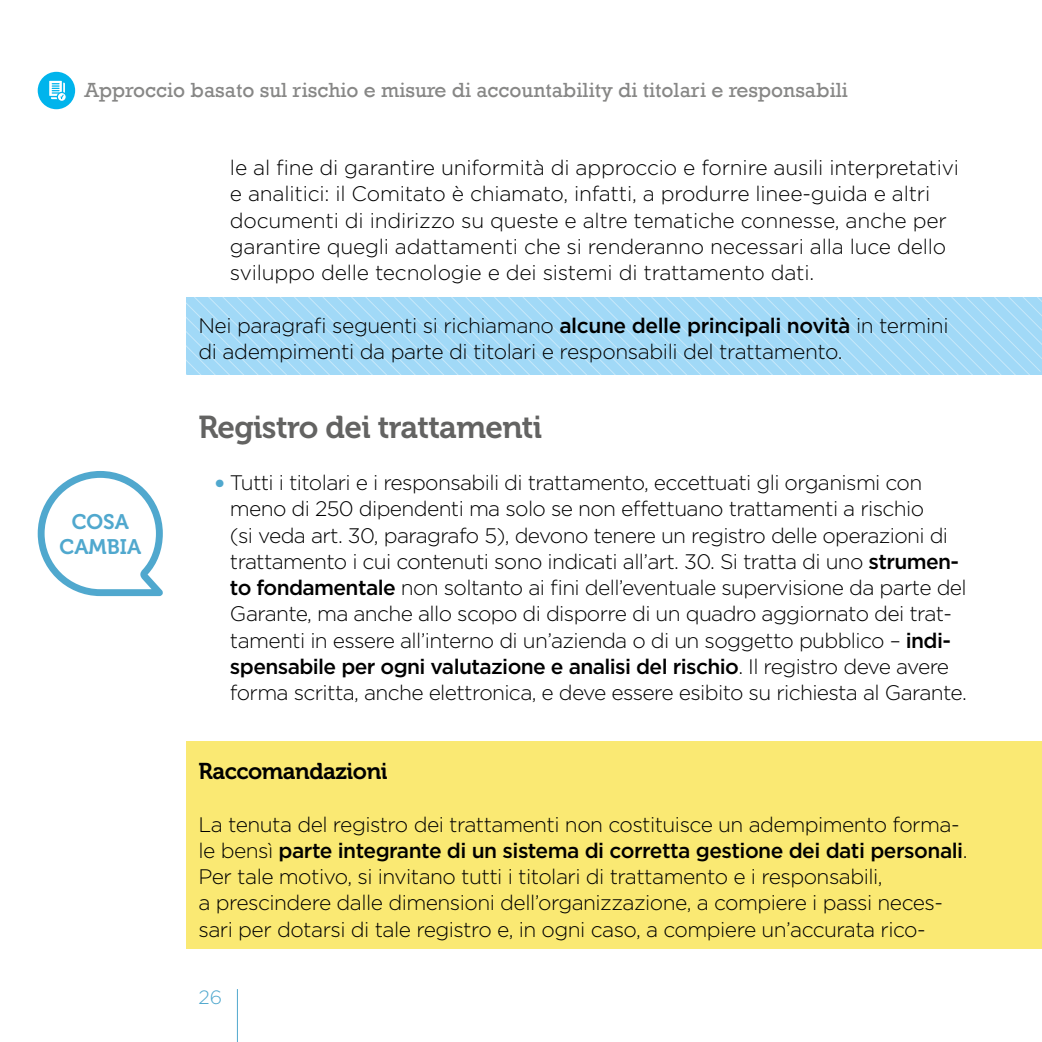
<style>
.page{position:relative;width:1042px;height:1042px;background:#fff}
.page>*{position:absolute;margin:0;border:0;box-sizing:border-box;transform-origin:0 0}
.t1{font:31.5px "Museo 700";letter-spacing:-.02em;color:#636362}
.t2{font:22.75px "Museo 700";letter-spacing:-.02em;color:#000}
.t3{font:300 21px/26.2px "Gotham";letter-spacing:-.025em;color:#000}
.t4{font:21px "Rockwell";color:#878786}
.t5{font:21px/25.2px "Museo 700";color:#50a8ce;text-align:center}
.t6{font:300 19.25px "Gotham";color:#50a8ce}
.s1{font-weight:500}
.s2{font-family:"Museo 700";font-weight:400;font-size:22.75px;color:#50a8ce}
</style>
<div class="page">
<div style="left:38px;top:72px;width:37px;height:37px;background:#00b4ec;border-radius:50%"></div>
<svg style="left:51px;top:83px;width:14px;height:16px"></svg>
<svg style="left:49px;top:80px;width:14px;height:17px"></svg>
<div style="left:48px;top:79px;width:15px;height:18px;border:1px solid #00b4ec"></div>
<div style="left:57px;top:92px;width:10px;height:10px;border:1px solid #00b4ec;border-radius:50%"></div>
<svg style="left:52px;top:83px;width:12px;height:17px"></svg>
<hr style="left:237px;top:989px;width:1px;height:53px;background:#50a8ce">
<div style="left:187px;top:741px;width:855px;height:207px;background:#fae973"></div>
<svg style="left:186px;top:297px;width:856px;height:77px;background:#a4daf7"></svg>
<svg style="left:38px;top:471px;width:125px;height:125px"></svg>
<p class="t4" style="left:84px;top:77px;width:765px">Approccio basato sul rischio e misure di accountability di titolari e responsabili</p>
<p class="t5" style="left:59px;top:509px;width:83px">COSA<br>CAMBIA</p>
<p class="t3" style="left:230px;top:154px;width:730px">le al fine di garantire uniformità di approccio e fornire ausili interpretativi e analitici: il Comitato è chiamato, infatti, a produrre linee-guida e altri documenti di indirizzo su queste e altre tematiche connesse, anche per garantire quegli adattamenti che si renderanno necessari alla luce dello sviluppo delle tecnologie e dei sistemi di trattamento dati.</p>
<p class="t3" style="left:198px;top:311px;width:751px">Nei paragrafi seguenti si richiamano <span class="s1">alcune delle principali novità</span> in termini di adempimenti da parte di titolari e responsabili del trattamento.</p>
<h1 class="t1" style="left:198px;top:409px;width:345px">Registro dei trattamenti</h1>
<p class="t3" style="left:230px;top:469px;width:738px;text-indent:-15px"><span class="s2">•</span> Tutti i titolari e i responsabili di trattamento, eccettuati gli organismi con meno di 250 dipendenti ma solo se non effettuano trattamenti a rischio<br>(si veda art. 30, paragrafo 5), devono tenere un registro delle operazioni di trattamento i cui contenuti sono indicati all’art. 30. Si tratta di uno <span class="s1">strumen&shy;to fondamentale</span> non soltanto ai fini dell’eventuale supervisione da parte del Garante, ma anche allo scopo di disporre di un quadro aggiornato dei trat&shy;tamenti in essere all’interno di un’azienda o di un soggetto pubblico – <span class="s1">indi&shy;spensabile per ogni valutazione e analisi del rischio</span>. Il registro deve avere forma scritta, anche elettronica, e deve essere esibito su richiesta al Garante.</p>
<p class="t2" style="left:198px;top:758px;width:191px">Raccomandazioni</p>
<p class="t3" style="left:198px;top:810px;width:770px">La tenuta del registro dei trattamenti non costituisce un adempimento forma&shy;le bensì <span class="s1">parte integrante di un sistema di corretta gestione dei dati personali</span>.<br>Per tale motivo, si invitano tutti i titolari di trattamento e i responsabili,<br>a prescindere dalle dimensioni dell’organizzazione, a compiere i passi neces&shy;sari per dotarsi di tale registro e, in ogni caso, a compiere un’accurata rico-</p>
<p class="t6" style="left:198px;top:985px;width:25px">26</p>
</div>
